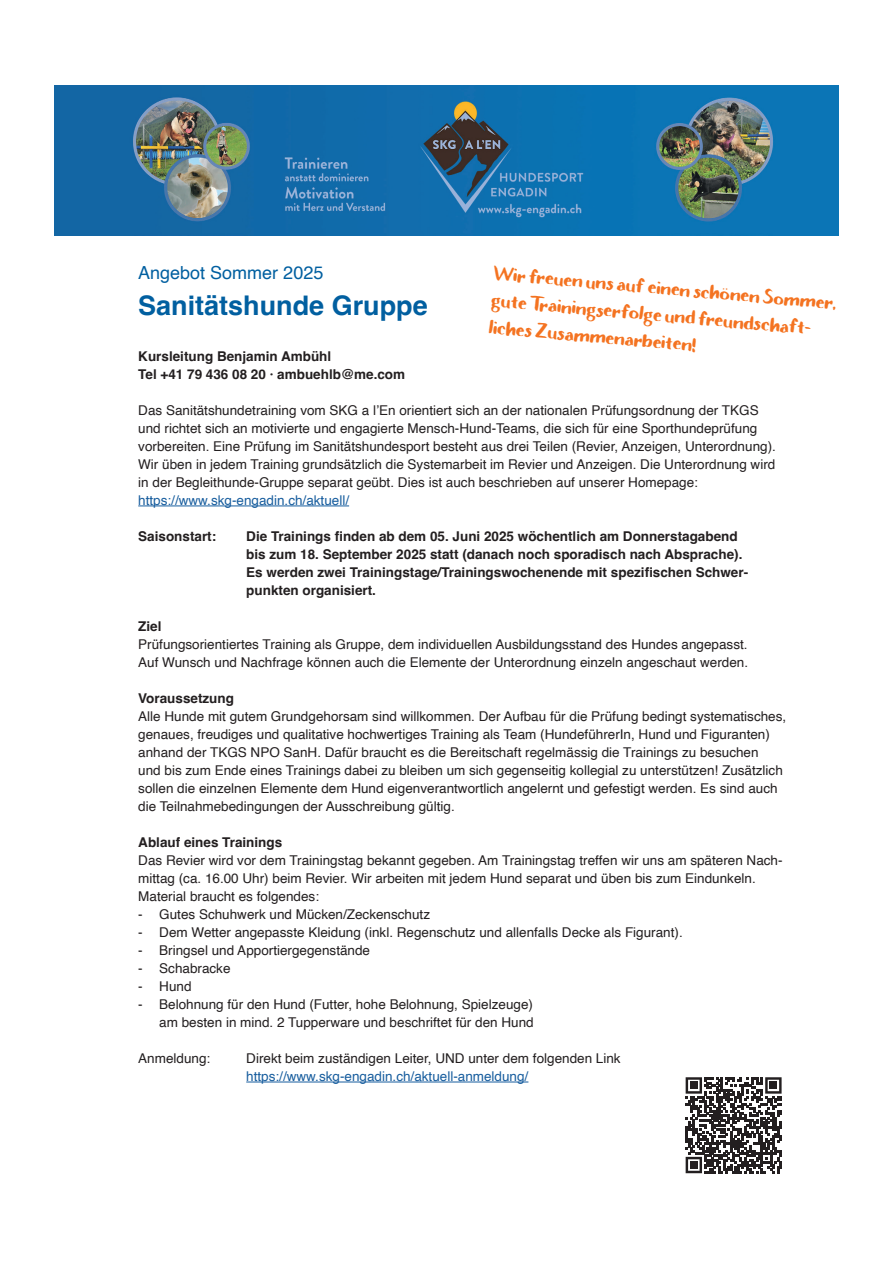
<style>
.page{position:relative;width:893px;height:1263px;background:#fff}
.page>*{position:absolute;margin:0;border:0;box-sizing:border-box;transform-origin:0 0}
.t1{font:700 27px "Helvetica";color:#015fa0}
.t2{font:21px/27px "Rivina TC Brush";color:#f47321}
.t3{font:18px "Helvetica";color:#015fa0}
.t4{font:13.5px/18px "Helvetica";color:#231f20}
.t5{font:700 13.5px/18px "Helvetica";color:#231f20}
.t6{font:13.5px "Helvetica";color:#175d9e}
</style>
<div class="page">
<img style="left:54px;top:85px;width:785px;height:151px">
<hr style="left:138px;top:506px;width:211px;height:1px;background:#175d9e">
<hr style="left:246px;top:1082px;width:282px;height:1px;background:#175d9e">
<svg style="left:686px;top:1077px;width:96px;height:96px"></svg>
<div style="left:690px;top:1082px;width:7px;height:7px;background:#231f20"></div>
<div style="left:770px;top:1082px;width:7px;height:7px;background:#231f20"></div>
<div style="left:690px;top:1161px;width:7px;height:7px;background:#231f20"></div>
<h2 class="t2" style="left:495px;top:260px;width:345px;rotate:5deg">Wir freuen uns auf einen schönen Sommer, gute Trainingserfolge und freundschaft&shy;liches Zusammenarbeiten!</h2>
<h3 class="t3" style="left:138px;top:259px;width:187px">Angebot Sommer 2025</h3>
<h1 class="t1" style="left:138px;top:289px;width:291px">Sanitätshunde Gruppe</h1>
<p class="t5" style="left:138px;top:349px;width:268px">Kursleitung Benjamin Ambühl<br>Tel +41 79 436 08 20 · ambuehlb@me.com</p>
<p class="t4" style="left:138px;top:402px;width:639px">Das Sanitätshundetraining vom SKG a l’En orientiert sich an der nationalen Prüfungsordnung der TKGS und richtet sich an motivierte und engagierte Mensch-Hund-Teams, die sich für eine Sporthundeprüfung vorbereiten. Eine Prüfung im Sanitätshundesport besteht aus drei Teilen (Revier, Anzeigen, Unterordnung).<br>Wir üben in jedem Training grundsätzlich die Systemarbeit im Revier und Anzeigen. Die Unterordnung wird in der Begleithunde-Gruppe separat geübt. Dies ist auch beschrieben auf unserer Homepage:</p>
<p class="t6" style="left:138px;top:490px;width:212px">https://www.skg-engadin.ch/aktuell/</p>
<p class="t5" style="left:138px;top:529px;width:80px">Saisonstart:</p>
<p class="t5" style="left:246px;top:529px;width:503px">Die Trainings finden ab dem 05. Juni 2025 wöchentlich am Donnerstagabend bis zum 18. September 2025 statt (danach noch sporadisch nach Absprache).<br>Es werden zwei Trainingstage/Trainingswochenende mit spezifischen Schwer&shy;punkten organisiert.</p>
<p class="t5" style="left:138px;top:619px;width:25px">Ziel</p>
<p class="t4" style="left:138px;top:635px;width:611px">Prüfungsorientiertes Training als Gruppe, dem individuellen Ausbildungsstand des Hundes angepasst.<br>Auf Wunsch und Nachfrage können auch die Elemente der Unterordnung einzeln angeschaut werden.</p>
<p class="t5" style="left:138px;top:691px;width:97px">Voraussetzung</p>
<p class="t4" style="left:138px;top:707px;width:649px">Alle Hunde mit gutem Grundgehorsam sind willkommen. Der Aufbau für die Prüfung bedingt systematisches, genaues, freudiges und qualitative hochwertiges Training als Team (HundeführerIn, Hund und Figuranten) anhand der TKGS NPO SanH. Dafür braucht es die Bereitschaft regelmässig die Trainings zu besuchen<br>und bis zum Ende eines Trainings dabei zu bleiben um sich gegenseitig kollegial zu unterstützen! Zusätzlich sollen die einzelnen Elemente dem Hund eigenverantwortlich angelernt und gefestigt werden. Es sind auch die Teilnahmebedingungen der Ausschreibung gültig.</p>
<p class="t5" style="left:138px;top:835px;width:146px">Ablauf eines Trainings</p>
<p class="t4" style="left:138px;top:851px;width:646px">Das Revier wird vor dem Trainingstag bekannt gegeben. Am Trainingstag treffen wir uns am späteren Nach&shy;mittag (ca. 16.00 Uhr) beim Revier. Wir arbeiten mit jedem Hund separat und üben bis zum Eindunkeln.<br>Material braucht es folgendes:</p>
<p class="t4" style="left:138px;top:905px;width:293px">- Gutes Schuhwerk und Mücken/Zeckenschutz</p>
<p class="t4" style="left:138px;top:923px;width:546px">- Dem Wetter angepasste Kleidung (inkl. Regenschutz und allenfalls Decke als Figurant).</p>
<p class="t4" style="left:138px;top:941px;width:233px">- Bringsel und Apportiergegenstände</p>
<p class="t4" style="left:138px;top:959px;width:94px">- Schabracke</p>
<p class="t4" style="left:138px;top:977px;width:55px">- Hund</p>
<p class="t4" style="left:138px;top:995px;width:397px;text-align:right">- Belohnung für den Hund (Futter, hohe Belohnung, Spielzeuge) am besten in mind. 2 Tupperware und beschriftet für den Hund</p>
<p class="t4" style="left:138px;top:1049px;width:74px">Anmeldung:</p>
<p class="t4" style="left:246px;top:1049px;width:376px">Direkt beim zuständigen Leiter, UND unter dem folgenden Link</p>
<p class="t6" style="left:246px;top:1066px;width:284px">https://www.skg-engadin.ch/aktuell-anmeldung/</p>
</div>
